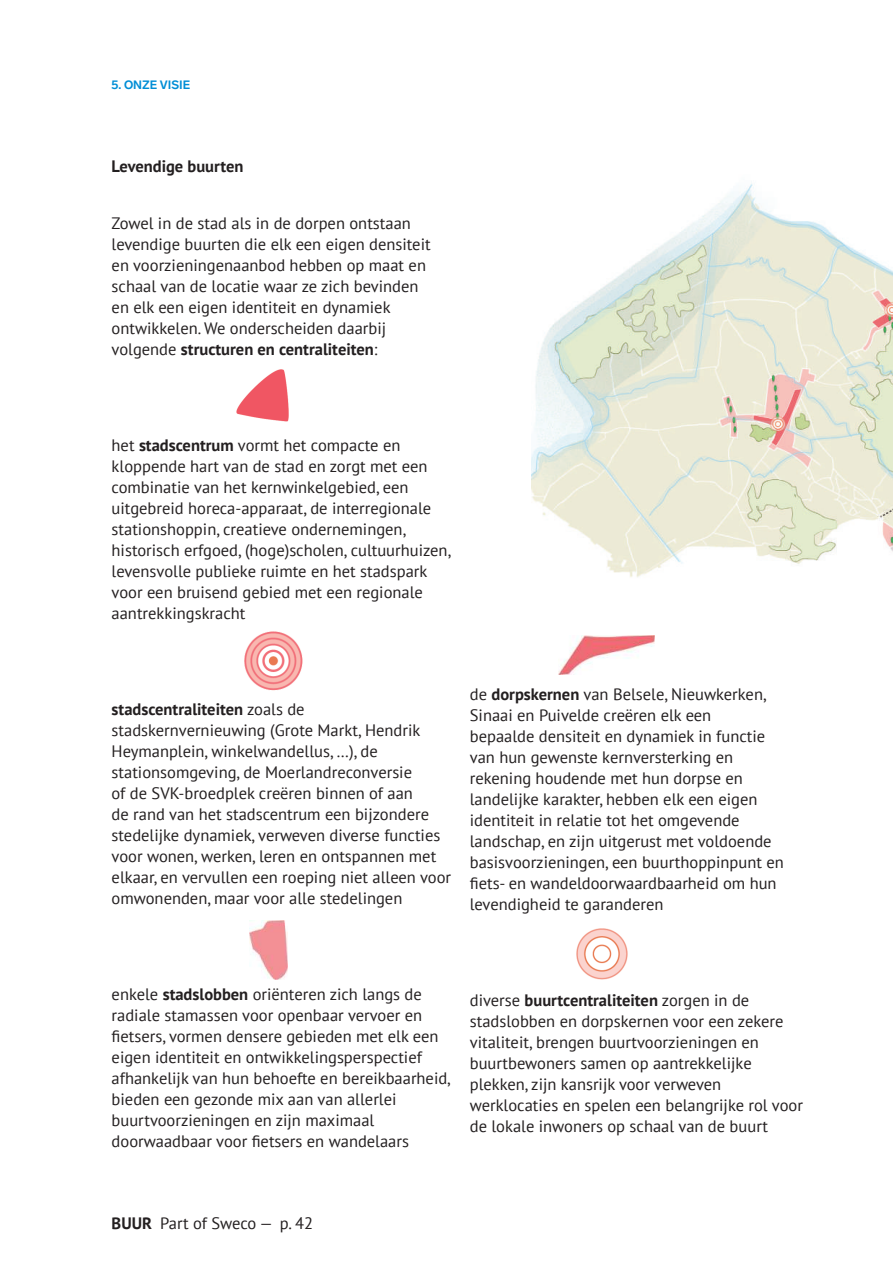
<style>
.page{position:relative;width:893px;height:1263px;background:#fff}
.page>*{position:absolute;margin:0;border:0;box-sizing:border-box;transform-origin:0 0}
.t1{font:16.5px/21px "PT Sans";color:#231f20}
.t2{font:700 16.5px "PT Sans";color:#231f20}
.t3{font:700 12px "Lab Grotesque";color:#018ed6}
.s1{font-weight:700}
</style>
<div class="page">
<img style="left:531px;top:183px;width:362px;height:492px">
<img style="left:237px;top:369px;width:52px;height:53px">
<img style="left:244px;top:631px;width:59px;height:59px">
<img style="left:250px;top:921px;width:37px;height:58px">
<img style="left:558px;top:635px;width:97px;height:39px">
<img style="left:576px;top:928px;width:52px;height:51px">
<p class="t3" style="left:112px;top:76px;width:80px">5. ONZE VISIE</p>
<p class="t2" style="left:112px;top:156px;width:133px">Levendige buurten</p>
<p class="t1" style="left:112px;top:213px;width:321px">Zowel in de stad als in de dorpen ontstaan levendige buurten die elk een eigen densiteit en voorzieningenaanbod hebben op maat en schaal van de locatie waar ze zich bevinden en elk een eigen identiteit en dynamiek ontwikkelen. We onderscheiden daarbij volgende <span class="s1">structuren en centraliteiten</span>:</p>
<p class="t1" style="left:112px;top:435px;width:341px">het <span class="s1">stadscentrum</span> vormt het compacte en kloppende hart van de stad en zorgt met een combinatie van het kernwinkelgebied, een uitgebreid horeca-apparaat, de interregionale stationshoppin, creatieve ondernemingen, historisch erfgoed, (hoge)scholen, cultuurhuizen, levensvolle publieke ruimte en het stadspark voor een bruisend gebied met een regionale aantrekkingskracht</p>
<p class="t1" style="left:112px;top:699px;width:341px"><span class="s1">stadscentraliteiten</span> zoals de stadskernvernieuwing (Grote Markt, Hendrik Heymanplein, winkelwandellus, …), de stationsomgeving, de Moerlandreconversie<br>of de SVK-broedplek creëren binnen of aan<br>de rand van het stadscentrum een bijzondere stedelijke dynamiek, verweven diverse functies voor wonen, werken, leren en ontspannen met elkaar, en vervullen een roeping niet alleen voor omwonenden, maar voor alle stedelingen</p>
<p class="t1" style="left:470px;top:684px;width:316px">de <span class="s1">dorpskernen</span> van Belsele, Nieuwkerken, Sinaai en Puivelde creëren elk een<br>bepaalde densiteit en dynamiek in functie van hun gewenste kernversterking en rekening houdende met hun dorpse en landelijke karakter, hebben elk een eigen identiteit in relatie tot het omgevende landschap, en zijn uitgerust met voldoende basisvoorzieningen, een buurthoppinpunt en fiets- en wandeldoorwaardbaarheid om hun levendigheid te garanderen</p>
<p class="t1" style="left:112px;top:984px;width:341px">enkele <span class="s1">stadslobben</span> oriënteren zich langs de radiale stamassen voor openbaar vervoer en fietsers, vormen densere gebieden met elk een eigen identiteit en ontwikkelingsperspectief afhankelijk van hun behoefte en bereikbaarheid, bieden een gezonde mix aan van allerlei buurtvoorzieningen en zijn maximaal doorwaadbaar voor fietsers en wandelaars</p>
<p class="t1" style="left:470px;top:990px;width:335px">diverse <span class="s1">buurtcentraliteiten</span> zorgen in de stadslobben en dorpskernen voor een zekere vitaliteit, brengen buurtvoorzieningen en buurtbewoners samen op aantrekkelijke plekken, zijn kansrijk voor verweven werklocaties en spelen een belangrijke rol voor de lokale inwoners op schaal van de buurt</p>
<p class="t1" style="left:112px;top:1213px;width:203px"><span class="s1">BUUR</span> Part of Sweco — p. 42</p>
</div>
